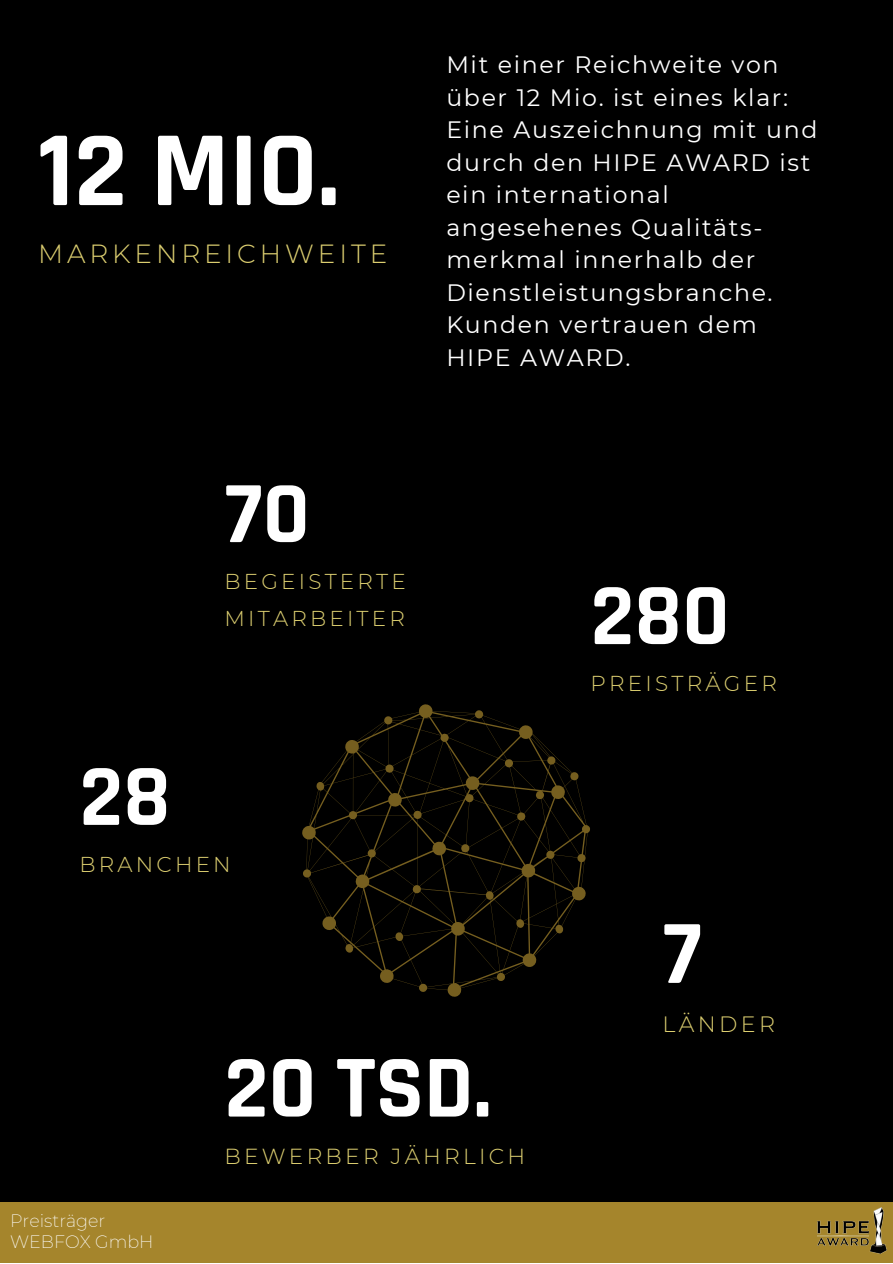
<style>
.page{position:relative;width:893px;height:1264px;background:#fff}
.page>*{position:absolute;margin:0;border:0;box-sizing:border-box;transform-origin:0 0}
.t1{font:700 107.85px "Rajdhani";color:#fff}
.t2{font:700 91.2px "Rajdhani";color:#fff}
.t3{font:700 89.4px "Rajdhani";color:#fff}
.t4{font:700 88.5px "Rajdhani";color:#fff}
.t5{font:700 88.2px "Rajdhani";color:#fff}
.t6{font:300 26.25px "Montserrat";letter-spacing:.15em;color:#dcce70}
.t7{font:23.7px/32.4px "Montserrat";letter-spacing:.07em;color:#fff}
.t8{font:300 22.2px "Montserrat";letter-spacing:.15em;color:#dcce70}
.t9{font:300 21.75px "Montserrat";letter-spacing:.15em;color:#dcce70}
.t10{font:300 21.45px/36.5px "Montserrat";letter-spacing:.15em;color:#dcce70}
.t11{font:200 17.55px/21.3px "Montserrat";color:#fff}
</style>
<div class="page">
<div style="left:0;top:0;width:892px;height:1262px;background:#000"></div>
<div style="left:0;top:1201px;width:892px;height:61px;background:#a5852c"></div>
<img style="left:817px;top:1207px;width:69px;height:46px">
<svg style="left:302px;top:704px;width:288px;height:292px"></svg>
<h1 class="t1" style="left:38px;top:105px;width:303px">12 MIO.</h1>
<p class="t6" style="left:38px;top:237px;width:351px">MARKENREICHWEITE</p>
<p class="t7" style="left:446px;top:49px;width:372px">Mit einer Reichweite von über 12 Mio. ist eines klar:<br>Eine Auszeichnung mit und durch den HIPE AWARD ist ein international angesehenes Qualitäts&shy;merkmal innerhalb der<br>Dienstleistungsbranche.<br>Kunden vertrauen dem<br>HIPE AWARD.</p>
<h3 class="t5" style="left:224px;top:460px;width:87px">70</h3>
<p class="t10" style="left:224px;top:563px;width:183px">BEGEISTERTE<br>MITARBEITER</p>
<h3 class="t5" style="left:79px;top:742px;width:93px">28</h3>
<p class="t10" style="left:79px;top:846px;width:153px">BRANCHEN</p>
<h3 class="t4" style="left:590px;top:561px;width:141px">280</h3>
<p class="t10" style="left:590px;top:665px;width:188px">PREISTRÄGER</p>
<h2 class="t2" style="left:662px;top:898px;width:41px">7</h2>
<p class="t8" style="left:662px;top:1010px;width:114px">LÄNDER</p>
<p class="t11" style="left:10px;top:1209px;width:145px">Preisträger<br>WEBFOX GmbH</p>
<h3 class="t3" style="left:224px;top:1033px;width:269px">20 TSD.</h3>
<p class="t9" style="left:224px;top:1143px;width:302px">BEWERBER JÄHRLICH</p>
</div>
